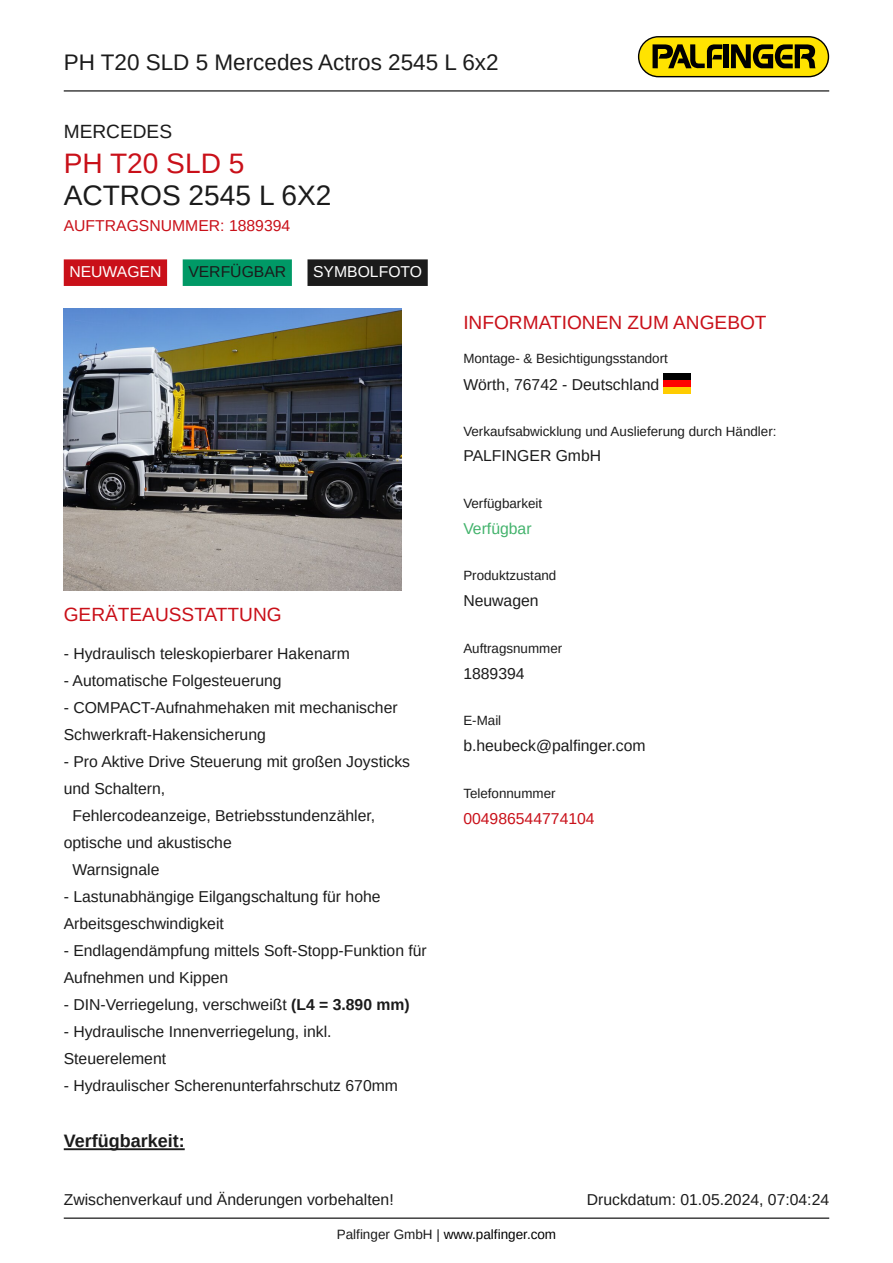
<style>
.page{position:relative;width:893px;height:1263px;background:#fff}
.page>*{position:absolute;margin:0;border:0;box-sizing:border-box;transform-origin:0 0}
.t1{font:28.2px "Arimo";color:#1b1b1b}
.t2{font:28.2px "Arimo";color:#c91019}
.t3{font:22.5px "Arimo";color:#1b1b1b}
.t4{font:19.2px "Arimo";color:#c91019}
.t5{font:19.2px "Arimo";color:#1b1b1b}
.t6{font:18px "Arimo";color:#1b1b1b}
.t7{font:15.75px/27px "Arimo";color:#1b1b1b}
.t8{font:15.75px "Arimo";color:#c91019}
.t9{font:15.75px "Arimo";color:#fff}
.t10{font:15.75px "Arimo";color:#43b36c}
.t11{font:13.5px "Arimo";color:#000}
.t12{font:13.35px "Arimo";color:#1b1b1b}
.s1{color:#1b1b1b}
</style>
<div class="page">
<hr style="left:64px;top:90px;width:765px;height:1px;background:#000">
<hr style="left:64px;top:1217px;width:765px;height:2px;background:#000">
<svg style="left:638px;top:36px;width:191px;height:41px;background:#a3930b"></svg>
<div style="left:64px;top:259px;width:103px;height:27px;background:#c91019"></div>
<div style="left:183px;top:259px;width:109px;height:27px;background:#096"></div>
<div style="left:307px;top:259px;width:121px;height:27px;background:#1b1b1b"></div>
<img style="left:64px;top:309px;width:337px;height:281px">
<svg style="left:63px;top:1148px;width:122px;height:3px"></svg>
<div style="left:664px;top:387px;width:27px;height:6px;background:#fc0"></div>
<div style="left:664px;top:373px;width:27px;height:7px;background:#000"></div>
<div style="left:664px;top:380px;width:27px;height:7px;background:#f00"></div>
<h2 class="t3" style="left:64px;top:51px;width:436px">PH T20 SLD 5 Mercedes Actros 2545 L 6x2</h2>
<p class="t5" style="left:64px;top:122px;width:110px">MERCEDES</p>
<h1 class="t2" style="left:64px;top:149px;width:182px">PH T20 SLD 5</h1>
<h1 class="t1" style="left:64px;top:182px;width:269px">ACTROS 2545 L 6X2</h1>
<p class="t8" style="left:64px;top:218px;width:228px">AUFTRAGSNUMMER: 1889394</p>
<p class="t9" style="left:69px;top:264px;width:94px">NEUWAGEN</p>
<p class="t7" style="left:188px;top:259px;width:99px">VERFÜGBAR</p>
<p class="t9" style="left:313px;top:264px;width:111px">SYMBOLFOTO</p>
<p class="t4" style="left:64px;top:605px;width:219px">GERÄTEAUSSTATTUNG</p>
<p class="t7" style="left:64px;top:640px;width:288px">- Hydraulisch teleskopierbarer Hakenarm</p>
<p class="t7" style="left:64px;top:667px;width:219px">- Automatische Folgesteuerung</p>
<p class="t7" style="left:64px;top:694px;width:335px">- COMPACT-Aufnahmehaken mit mechanischer<br>Schwerkraft-Hakensicherung</p>
<p class="t7" style="left:64px;top:748px;width:348px">- Pro Aktive Drive Steuerung mit großen Joysticks</p>
<p class="t7" style="left:64px;top:775px;width:103px">und Schaltern,</p>
<p class="t7" style="left:72px;top:802px;width:304px">Fehlercodeanzeige, Betriebsstundenzähler,</p>
<p class="t7" style="left:64px;top:829px;width:170px">optische und akustische</p>
<p class="t7" style="left:72px;top:856px;width:88px">Warnsignale</p>
<p class="t7" style="left:64px;top:883px;width:318px">- Lastunabhängige Eilgangschaltung für hohe<br>Arbeitsgeschwindigkeit</p>
<p class="t7" style="left:64px;top:937px;width:365px">- Endlagendämpfung mittels Soft-Stopp-Funktion für<br>Aufnehmen und Kippen</p>
<p class="t7" style="left:64px;top:991px;width:347px">- DIN-Verriegelung, verschweißt (L4 = 3.890 mm)</p>
<p class="t7" style="left:64px;top:1018px;width:269px">- Hydraulische Innenverriegelung, inkl.<br>Steuerelement</p>
<p class="t7" style="left:64px;top:1072px;width:336px">- Hydraulischer Scherenunterfahrschutz 670mm</p>
<p class="t6" style="left:64px;top:1134px;width:122px">Verfügbarkeit:</p>
<p class="t4" style="left:463px;top:313px;width:305px">INFORMATIONEN ZUM ANGEBOT</p>
<p class="t12" style="left:463px;top:352px;width:206px">Montage- &amp; Besichtigungsstandort</p>
<p class="t7" style="left:463px;top:372px;width:197px">Wörth, 76742 - Deutschland</p>
<p class="t12" style="left:463px;top:424px;width:315px">Verkaufsabwicklung und Auslieferung durch Händler:</p>
<p class="t7" style="left:463px;top:443px;width:139px">PALFINGER GmbH</p>
<p class="t12" style="left:463px;top:497px;width:80px">Verfügbarkeit</p>
<p class="t10" style="left:463px;top:521px;width:70px">Verfügbar</p>
<p class="t12" style="left:463px;top:569px;width:94px">Produktzustand</p>
<p class="t7" style="left:463px;top:588px;width:77px">Neuwagen</p>
<p class="t12" style="left:463px;top:642px;width:100px">Auftragsnummer</p>
<p class="t7" style="left:463px;top:660px;width:63px">1889394</p>
<p class="t12" style="left:463px;top:714px;width:39px">E-Mail</p>
<p class="t7" style="left:463px;top:733px;width:184px">b.heubeck@palfinger.com</p>
<p class="t12" style="left:463px;top:787px;width:94px">Telefonnummer</p>
<p class="t8" style="left:463px;top:810px;width:133px">004986544774104</p>
<p class="t7" style="left:64px;top:1187px;width:331px">Zwischenverkauf und Änderungen vorbehalten!</p>
<p class="t7" style="left:587px;top:1187px;width:244px">Druckdatum: 01.05.2024, 07:04:24</p>
<p class="t11" style="left:337px;top:1228px;width:221px"><span class="s1">Palfinger GmbH |</span> www.palfinger.com</p>
</div>
